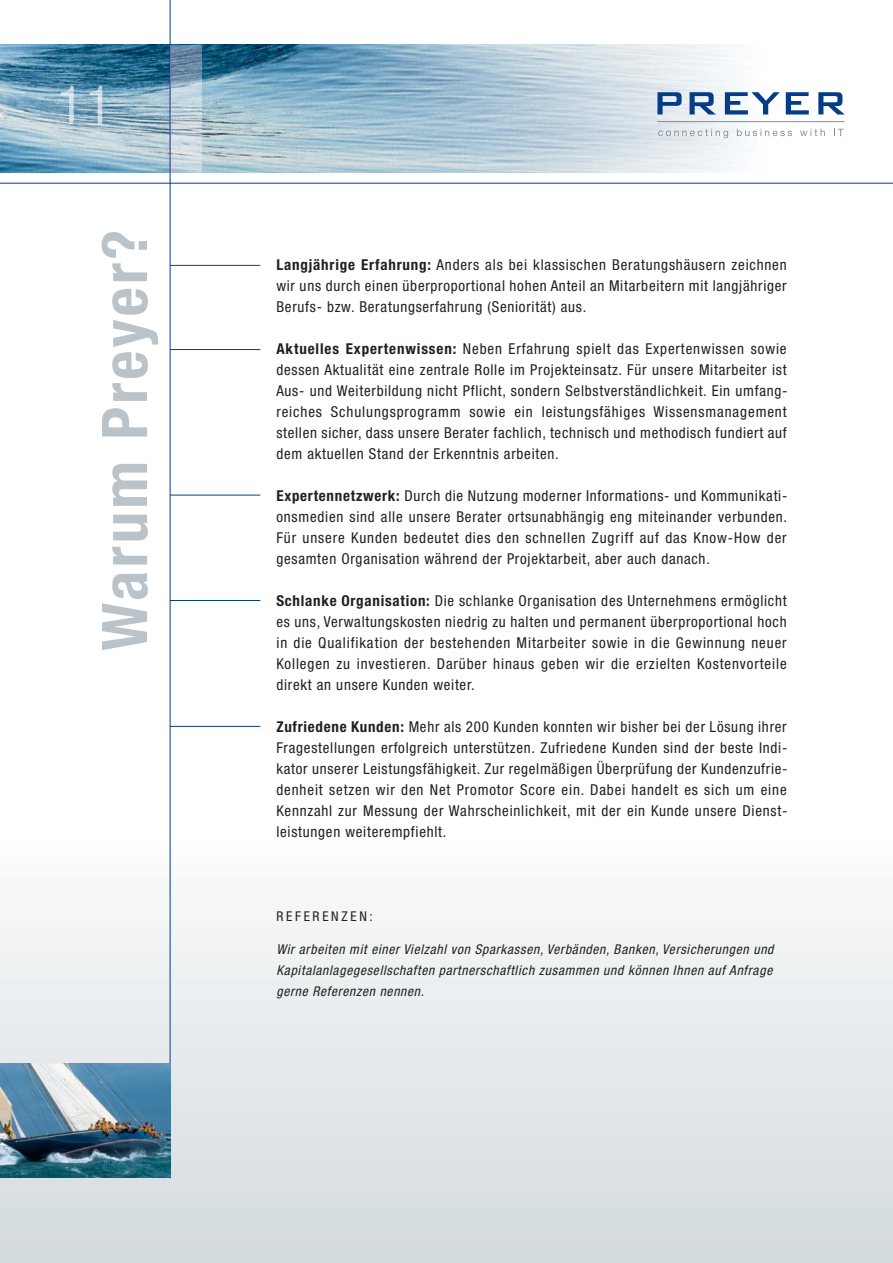
<style>
.page{position:relative;width:893px;height:1263px;background:#fff}
.page>*{position:absolute;margin:0;border:0;box-sizing:border-box;transform-origin:0 0}
.t1{font:700 condensed 63px "Helvetica Neue";letter-spacing:.05em;color:#bac3c9}
.t2{font:condensed 15px/21px "Helvetica Neue";letter-spacing:.05em;color:#231f20;text-align:justify}
.t3{font:italic condensed 13.5px/21px "Helvetica Neue";letter-spacing:.055em;color:#231f20;text-align:justify}
.t4{font:condensed 13.5px "Helvetica Neue";letter-spacing:.2em;color:#231f20}
.s1{font-weight:700}
</style>
<div class="page">
<div style="left:0;top:838px;width:893px;height:425px;background:linear-gradient(to bottom,#fbfcfc,#d2dade)"></div>
<hr style="left:0;top:183px;width:893px;height:1px;background:#023e88">
<img style="left:0;top:45px;width:845px;height:128px">
<svg style="left:657px;top:92px;width:25px;height:22px"></svg>
<svg style="left:690px;top:92px;width:26px;height:22px"></svg>
<svg style="left:725px;top:92px;width:55px;height:22px"></svg>
<svg style="left:786px;top:92px;width:23px;height:22px"></svg>
<svg style="left:818px;top:92px;width:27px;height:22px"></svg>
<hr style="left:657px;top:121px;width:188px;height:1px;background:#828f97">
<svg style="left:658px;top:129px;width:70px;height:9px"></svg>
<svg style="left:737px;top:129px;width:55px;height:7px"></svg>
<svg style="left:800px;top:129px;width:25px;height:7px"></svg>
<svg style="left:834px;top:129px;width:10px;height:7px"></svg>
<hr style="left:170px;top:0;width:1px;height:1178px;background:#023e88">
<hr style="left:170px;top:173px;width:32px;height:1px;background:#fff">
<img style="left:171px;top:45px;width:31px;height:128px">
<hr style="left:170px;top:45px;width:1px;height:128px;background:#6574ac">
<hr style="left:170px;top:265px;width:90px;height:1px;background:#023e88">
<hr style="left:170px;top:349px;width:90px;height:1px;background:#023e88">
<hr style="left:170px;top:495px;width:90px;height:1px;background:#023e88">
<hr style="left:170px;top:600px;width:90px;height:1px;background:#023e88">
<hr style="left:170px;top:726px;width:90px;height:1px;background:#023e88">
<img style="left:61px;top:86px;width:41px;height:38px">
<img style="left:0;top:1064px;width:170px;height:114px">
<h1 class="t1" style="left:102px;top:651px;width:422px;rotate:-90deg">Warum Preyer?</h1>
<p class="t2" style="left:276px;top:255px;width:512px"><span class="s1">Langjährige Erfahrung:</span> Anders als bei klassischen Beratungshäusern zeichnen wir uns durch einen überproportional hohen Anteil an Mitarbeitern mit langjähriger Berufs- bzw. Beratungserfahrung (Seniorität) aus.</p>
<p class="t2" style="left:276px;top:339px;width:513px"><span class="s1">Aktuelles Expertenwissen:</span> Neben Erfahrung spielt das Expertenwissen sowie dessen Aktualität eine zentrale Rolle im Projekteinsatz. Für unsere Mitarbeiter ist Aus- und Weiterbildung nicht Pflicht, sondern Selbstverständlichkeit. Ein umfang&shy;reiches Schulungsprogramm sowie ein leistungsfähiges Wissensmanagement stellen sicher, dass unsere Berater fachlich, technisch und methodisch fundiert auf dem aktuellen Stand der Erkenntnis arbeiten.</p>
<p class="t2" style="left:276px;top:486px;width:512px"><span class="s1">Expertennetzwerk:</span> Durch die Nutzung moderner Informations- und Kommunikati&shy;onsmedien sind alle unsere Berater ortsunabhängig eng miteinander verbunden.<br>Für unsere Kunden bedeutet dies den schnellen Zugriff auf das Know-How der gesamten Organisation während der Projektarbeit, aber auch danach.</p>
<p class="t2" style="left:276px;top:591px;width:512px"><span class="s1">Schlanke Organisation:</span> Die schlanke Organisation des Unternehmens ermöglicht es uns, Verwaltungskosten niedrig zu halten und permanent überproportional hoch in die Qualifikation der bestehenden Mitarbeiter sowie in die Gewinnung neuer Kollegen zu investieren. Darüber hinaus geben wir die erzielten Kostenvorteile direkt an unsere Kunden weiter.</p>
<p class="t2" style="left:276px;top:717px;width:513px"><span class="s1">Zufriedene Kunden:</span> Mehr als 200 Kunden konnten wir bisher bei der Lösung ihrer Fragestellungen erfolgreich unterstützen. Zufriedene Kunden sind der beste Indi&shy;kator unserer Leistungsfähigkeit. Zur regelmäßigen Überprüfung der Kundenzufrie&shy;denheit setzen wir den Net Promotor Score ein. Dabei handelt es sich um eine Kennzahl zur Messung der Wahrscheinlichkeit, mit der ein Kunde unsere Dienst&shy;leistungen weiterempfiehlt.</p>
<p class="t4" style="left:276px;top:911px;width:98px">REFERENZEN:</p>
<p class="t3" style="left:276px;top:939px;width:501px">Wir arbeiten mit einer Vielzahl von Sparkassen, Verbänden, Banken, Versicherungen und Kapitalanlagegesellschaften partnerschaftlich zusammen und können Ihnen auf Anfrage gerne Referenzen nennen.</p>
</div>
